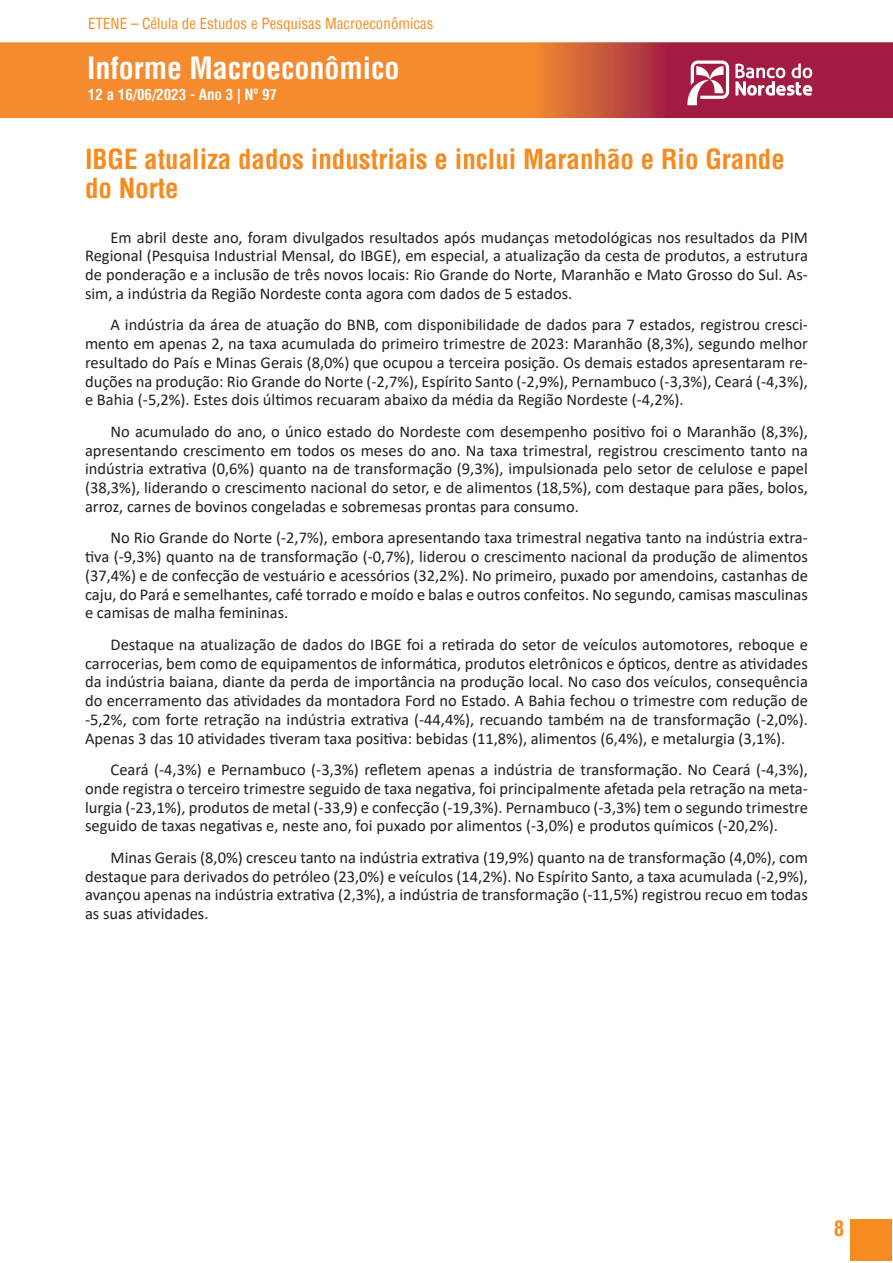
<style>
.page{position:relative;width:893px;height:1263px;background:#fff}
.page>*{position:absolute;margin:0;border:0;box-sizing:border-box;transform-origin:0 0}
.t1{font:700 condensed 30px "Helvetica";color:#fff}
.MS_Tit_1{font:700 condensed 27px/29.1px "Helvetica";color:#f68b1f}
.t2{font:700 condensed 21px "Helvetica";color:#f68b1f}
.MS_Corpo{font:16.5px/18.8px "Calibri";color:#231f20;text-align:justify}
.t3{font:condensed 15px "Helvetica";color:#f68b1f}
.t4{font:700 condensed 15px "Helvetica";color:#fff}
</style>
<div class="page">
<img style="left:0;top:43px;width:893px;height:75px">
<svg style="left:686px;top:61px;width:43px;height:44px"></svg>
<svg style="left:735px;top:64px;width:77px;height:32px"></svg>
<div style="left:850px;top:1219px;width:42px;height:41px;background:#f68b1f"></div>
<p class="t3" style="left:88px;top:14px;width:347px">ETENE – Célula de Estudos e Pesquisas Macroeconômicas</p>
<h1 class="t1" style="left:87px;top:49px;width:314px">Informe Macroeconômico</h1>
<p class="t4" style="left:88px;top:86px;width:191px">12 a 16/06/2023 - Ano 3 | Nº 97</p>
<p class="MS_Tit_1" style="left:85px;top:145px;width:701px">IBGE atualiza dados industriais e inclui Maranhão e Rio Grande do Norte</p>
<p class="MS_Corpo" style="left:85px;top:227px;width:724px;text-indent:26px">Em abril deste ano, foram divulgados resultados após mudanças metodológicas nos resultados da PIM Regional (Pesquisa Industrial Mensal, do IBGE), em especial, a atualização da cesta de produtos, a estrutura de ponderação e a inclusão de três novos locais: Rio Grande do Norte, Maranhão e Mato Grosso do Sul. As&shy;sim, a indústria da Região Nordeste conta agora com dados de 5 estados.</p>
<p class="MS_Corpo" style="left:85px;top:315px;width:724px;text-indent:26px">A indústria da área de atuação do BNB, com disponibilidade de dados para 7 estados, registrou cresci&shy;mento em apenas 2, na taxa acumulada do primeiro trimestre de 2023: Maranhão (8,3%), segundo melhor resultado do País e Minas Gerais (8,0%) que ocupou a terceira posição. Os demais estados apresentaram re&shy;duções na produção: Rio Grande do Norte (-2,7%), Espírito Santo (-2,9%), Pernambuco (-3,3%), Ceará (-4,3%), e Bahia (-5,2%). Estes dois últimos recuaram abaixo da média da Região Nordeste (-4,2%).</p>
<p class="MS_Corpo" style="left:85px;top:421px;width:724px;text-indent:26px">No acumulado do ano, o único estado do Nordeste com desempenho positivo foi o Maranhão (8,3%), apresentando crescimento em todos os meses do ano. Na taxa trimestral, registrou crescimento tanto na indústria extrativa (0,6%) quanto na de transformação (9,3%), impulsionada pelo setor de celulose e papel (38,3%), liderando o crescimento nacional do setor, e de alimentos (18,5%), com destaque para pães, bolos, arroz, carnes de bovinos congeladas e sobremesas prontas para consumo.</p>
<p class="MS_Corpo" style="left:85px;top:528px;width:724px;text-indent:26px">No Rio Grande do Norte (-2,7%), embora apresentando taxa trimestral negativa tanto na indústria extra&shy;tiva (-9,3%) quanto na de transformação (-0,7%), liderou o crescimento nacional da produção de alimentos (37,4%) e de confecção de vestuário e acessórios (32,2%). No primeiro, puxado por amendoins, castanhas de caju, do Pará e semelhantes, café torrado e moído e balas e outros confeitos. No segundo, camisas masculinas e camisas de malha femininas.</p>
<p class="MS_Corpo" style="left:85px;top:634px;width:724px;text-indent:26px">Destaque na atualização de dados do IBGE foi a retirada do setor de veículos automotores, reboque e carrocerias, bem como de equipamentos de informática, produtos eletrônicos e ópticos, dentre as atividades da indústria baiana, diante da perda de importância na produção local. No caso dos veículos, consequência do encerramento das atividades da montadora Ford no Estado. A Bahia fechou o trimestre com redução de -5,2%, com forte retração na indústria extrativa (-44,4%), recuando também na de transformação (-2,0%).<br>Apenas 3 das 10 atividades tiveram taxa positiva: bebidas (11,8%), alimentos (6,4%), e metalurgia (3,1%).</p>
<p class="MS_Corpo" style="left:85px;top:760px;width:724px;text-indent:26px">Ceará (-4,3%) e Pernambuco (-3,3%) refletem apenas a indústria de transformação. No Ceará (-4,3%), onde registra o terceiro trimestre seguido de taxa negativa, foi principalmente afetada pela retração na meta&shy;lurgia (-23,1%), produtos de metal (-33,9) e confecção (-19,3%). Pernambuco (-3,3%) tem o segundo trimestre seguido de taxas negativas e, neste ano, foi puxado por alimentos (-3,0%) e produtos químicos (-20,2%).</p>
<p class="MS_Corpo" style="left:85px;top:847px;width:724px;text-indent:26px">Minas Gerais (8,0%) cresceu tanto na indústria extrativa (19,9%) quanto na de transformação (4,0%), com destaque para derivados do petróleo (23,0%) e veículos (14,2%). No Espírito Santo, a taxa acumulada (-2,9%), avançou apenas na indústria extrativa (2,3%), a indústria de transformação (-11,5%) registrou recuo em todas as suas atividades.</p>
<p class="t2" style="left:834px;top:1215px;width:12px">8</p>
</div>
